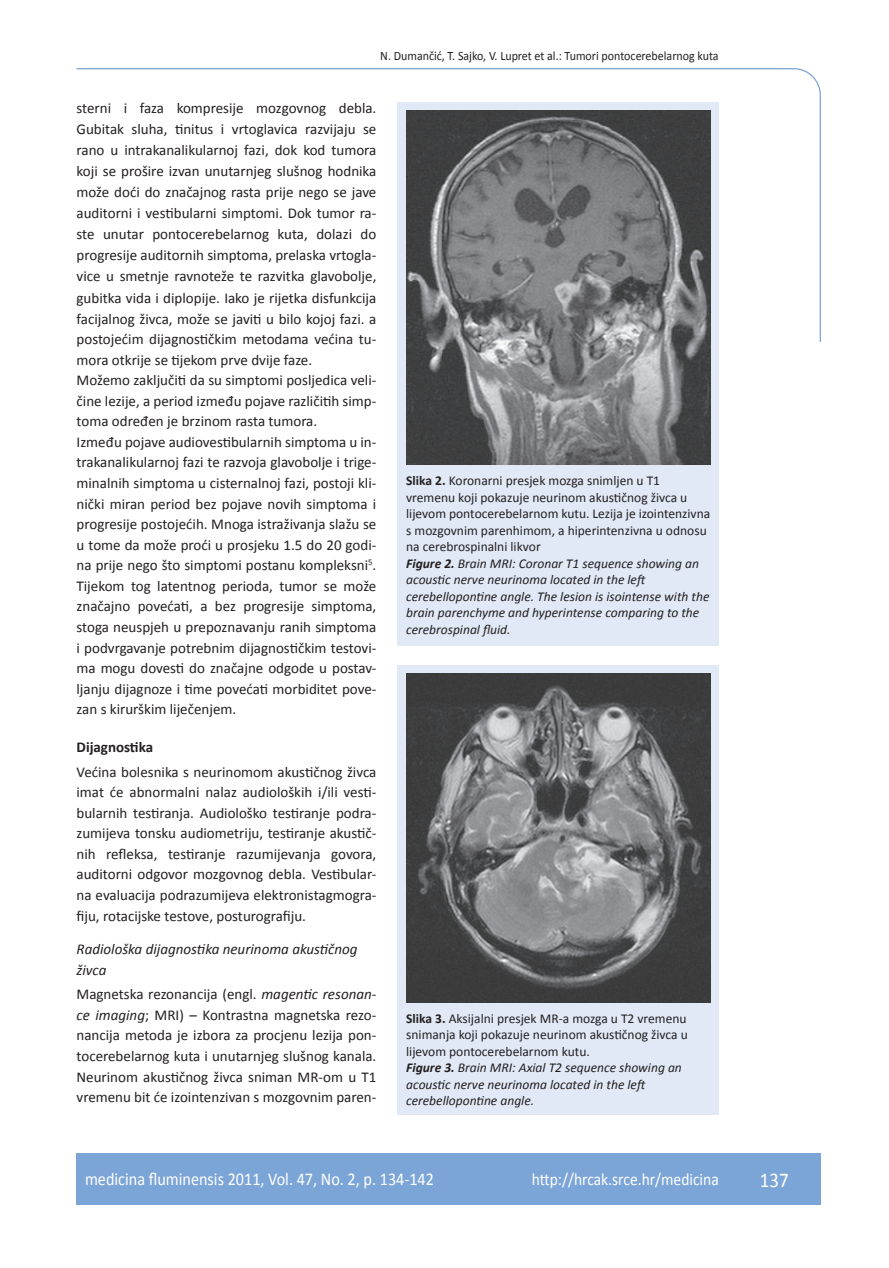
<style>
.page{position:relative;width:889px;height:1268px;background:#fff}
.page>*{position:absolute;margin:0;border:0;box-sizing:border-box;transform-origin:0 0}
.t1{font:21px "Calibri";color:#fff;scale:.9 1}
.t2{font:18px "Calibri";color:#fff;scale:.9 1}
.t3{font:17.25px "Calibri";color:#fff;scale:.9 1}
.t4{font:15px/20.7px "Calibri";color:#231f20;text-align:justify}
.t5{font:italic 15px/20.5px "Calibri";color:#231f20}
.t6{font:700 15px "Calibri";color:#231f20}
.t7{font:13.5px/16.5px "Calibri";color:#231f20}
.t8{font:12.75px "Calibri";color:#231f20;scale:.94 1}
.s1{font-style:italic}
.s2{font-weight:700}
.s3{font-weight:700;font-style:italic}
</style>
<div class="page">
<svg style="left:76px;top:68px;width:745px;height:275px"></svg>
<div style="left:77px;top:1152px;width:744px;height:51px;background:#7ca5d7"></div>
<div style="left:398px;top:102px;width:321px;height:543px;background:#e1e9f6"></div>
<img style="left:406px;top:111px;width:304px;height:353px">
<div style="left:398px;top:664px;width:321px;height:450px;background:#e1e9f6"></div>
<img style="left:406px;top:673px;width:304px;height:328px">
<p class="t8" style="left:380px;top:47px;width:361px">N. Dumančić, T. Sajko, V. Lupret et al.: Tumori pontocerebelarnog kuta</p>
<p class="t4" style="left:77px;top:97px;width:301px;text-align:left">sterni i faza kompresije mozgovnog debla.<br>Gubitak sluha, tinitus i vrtoglavica razvijaju se rano u intrakanalikularnoj fazi, dok kod tumora koji se prošire izvan unutarnjeg slušnog hodnika može doći do značajnog rasta prije nego se jave auditorni i vestibularni simptomi. Dok tumor ra&shy;ste unutar pontocerebelarnog kuta, dolazi do progresije auditornih simptoma, prelaska vrtogla&shy;vice u smetnje ravnoteže te razvitka glavobolje, gubitka vida i diplopije. Iako je rijetka disfunkcija facijalnog živca, može se javiti u bilo kojoj fazi. a postojećim dijagnostičkim metodama većina tu&shy;mora otkrije se tijekom prve dvije faze.<br>Možemo zaključiti da su simptomi posljedica veli&shy;čine lezije, a period između pojave različitih simp&shy;toma određen je brzinom rasta tumora.<br>Između pojave audiovestibularnih simptoma u in&shy;trakanalikularnoj fazi te razvoja glavobolje i trige&shy;minalnih simptoma u cisternalnoj fazi, postoji kli&shy;nički miran period bez pojave novih simptoma i progresije postojećih. Mnoga istraživanja slažu se u tome da može proći u prosjeku 1.5 do 20 godi&shy;na prije nego što simptomi postanu kompleksni<sup>5</sup>.<br>Tijekom tog latentnog perioda, tumor se može značajno povećati, a bez progresije simptoma, stoga neuspjeh u prepoznavanju ranih simptoma i podvrgavanje potrebnim dijagnostičkim testovi&shy;ma mogu dovesti do značajne odgode u postav&shy;ljanju dijagnoze i time povećati morbiditet pove&shy;zan s kirurškim liječenjem.</p>
<p class="t6" style="left:77px;top:737px;width:78px">Dijagnostika</p>
<p class="t4" style="left:77px;top:760px;width:301px">Većina bolesnika s neurinomom akustičnog živca imat će abnormalni nalaz audioloških i/ili vesti&shy;bularnih testiranja. Audiološko testiranje podra&shy;zumijeva tonsku audiometriju, testiranje akustič&shy;nih refleksa, testiranje razumijevanja govora, auditorni odgovor mozgovnog debla. Vestibular&shy;na evaluacija podrazumijeva elektronistagmogra&shy;fiju, rotacijske testove, posturografiju.</p>
<p class="t5" style="left:77px;top:937px;width:283px">Radiološka dijagnostika neurinoma akustičnog živca</p>
<p class="t4" style="left:77px;top:983px;width:301px">Magnetska rezonancija (engl. <span class="s1">magentic resonan&shy;ce imaging</span>; MRI) – Kontrastna magnetska rezo&shy;nancija metoda je izbora za procjenu lezija pon&shy;tocerebelarnog kuta i unutarnjeg slušnog kanala.<br>Neurinom akustičnog živca sniman MR-om u T1 vremenu bit će izointenzivan s mozgovnim paren-</p>
<p class="t7" style="left:406px;top:472px;width:305px"><span class="s2">Slika 2.</span> Koronarni presjek mozga snimljen u T1 vremenu koji pokazuje neurinom akustičnog živca u lijevom pontocerebelarnom kutu. Lezija je izointenzivna s mozgovnim parenhimom, a hiperintenzivna u odnosu na cerebrospinalni likvor<br><span class="s3">Figure 2.</span> <span class="s1">Brain MRI: Coronar T1 sequence showing an acoustic nerve neurinoma located in the left cerebellopontine angle. The lesion is isointense with the brain parenchyme and hyperintense comparing to the cerebrospinal fluid.</span></p>
<p class="t7" style="left:406px;top:1009px;width:283px"><span class="s2">Slika 3.</span> Aksijalni presjek MR-a mozga u T2 vremenu snimanja koji pokazuje neurinom akustičnog živca u lijevom pontocerebelarnom kutu.<br><span class="s3">Figure 3.</span> <span class="s1">Brain MRI: Axial T2 sequence showing an acoustic nerve neurinoma located in the left cerebellopontine angle.</span></p>
<p class="t2" style="left:85px;top:1167px;width:389px">medicina fluminensis 2011, Vol. 47, No. 2, p. 134-142</p>
<p class="t3" style="left:532px;top:1168px;width:209px">http://hrcak.srce.hr/medicina</p>
<h1 class="t1" style="left:760px;top:1166px;width:33px">137</h1>
</div>
